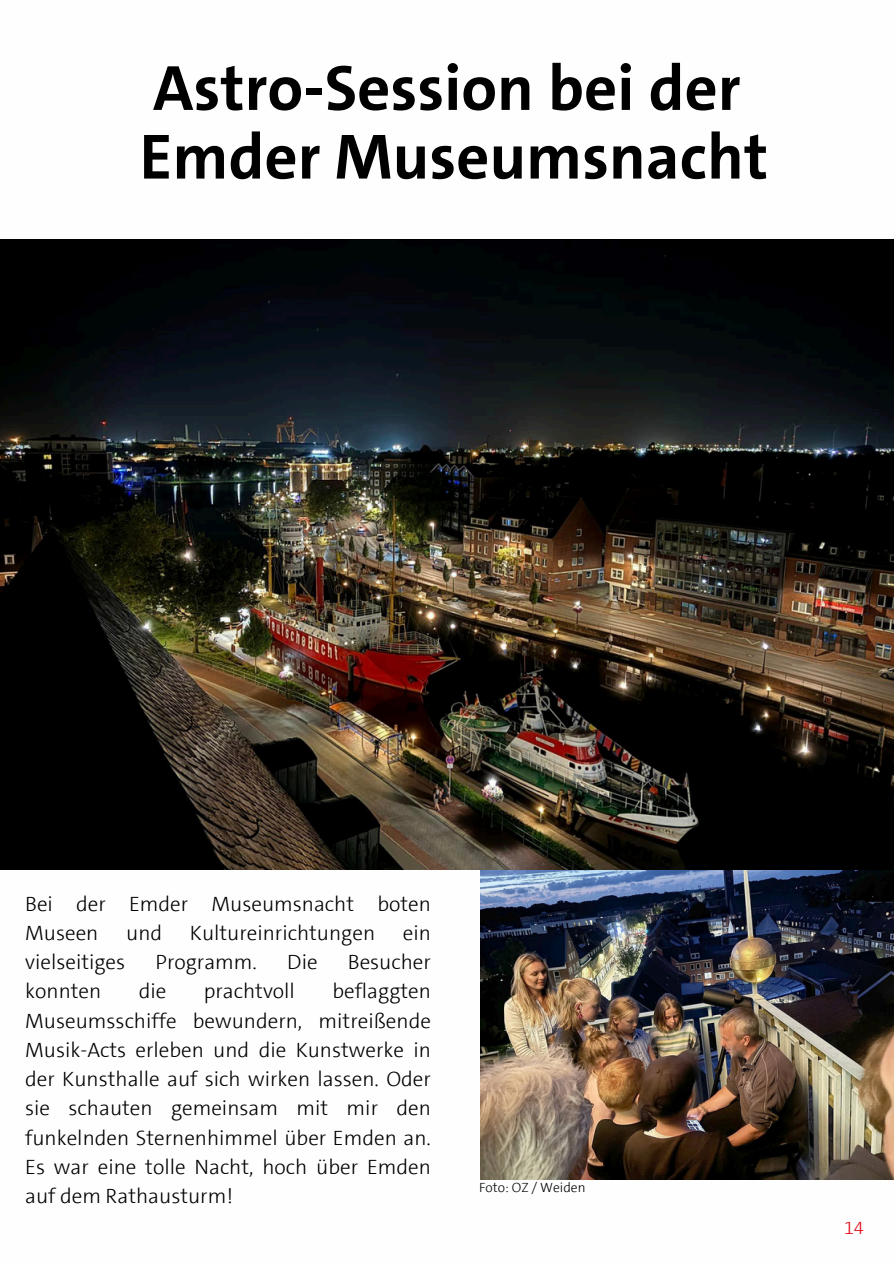
<style>
.page{position:relative;width:894px;height:1264px;background:#fff}
.page>*{position:absolute;margin:0;border:0;box-sizing:border-box;transform-origin:0 0}
.t1{font:700 64.5px/68.7px "SPD The Sans";color:#000}
.t2{font:300 21px/29.2px "SPD The Sans";color:#000}
.t3{font:300 18px "SPD The Sans";color:#e3000f}
.t4{font:300 13.5px "SPD The Sans";color:#000}
</style>
<div class="page">
<img style="left:480px;top:869px;width:413px;height:310px">
<img style="left:0;top:239px;width:893px;height:630px">
<p class="t1" style="left:139px;top:54px;width:630px">Astro-Session bei der<br>Emder Museumsnacht</p>
<h2 class="t2" style="left:25px;top:889px;width:407px">Bei der Emder Museumsnacht boten<br>Museen</h2>
<h2 class="t2" style="left:126px;top:918px;width:38px">und</h2>
<h2 class="t2" style="left:190px;top:918px;width:187px">Kultureinrichtungen</h2>
<h2 class="t2" style="left:403px;top:918px;width:30px">ein</h2>
<h2 class="t2" style="left:25px;top:947px;width:101px">vielseitiges</h2>
<h2 class="t2" style="left:155px;top:947px;width:103px">Programm.</h2>
<h2 class="t2" style="left:287px;top:947px;width:32px">Die</h2>
<h2 class="t2" style="left:348px;top:947px;width:85px">Besucher</h2>
<h2 class="t2" style="left:25px;top:976px;width:78px">konnten</h2>
<h2 class="t2" style="left:139px;top:976px;width:29px">die</h2>
<h2 class="t2" style="left:204px;top:976px;width:93px">prachtvoll</h2>
<h2 class="t2" style="left:25px;top:976px;width:407px;text-align:justify;text-indent:307px">beflaggten Museumsschiffe bewundern, mitreißende Musik-Acts erleben und die Kunstwerke in der Kunsthalle auf sich wirken lassen. Oder sie schauten gemeinsam mit mir den funkelnden Sternenhimmel über Emden an.<br>Es war eine tolle Nacht, hoch über Emden auf dem Rathausturm!</h2>
<p class="t4" style="left:479px;top:1178px;width:108px">Foto: OZ / Weiden</p>
<p class="t3" style="left:843px;top:1216px;width:21px">14</p>
</div>
